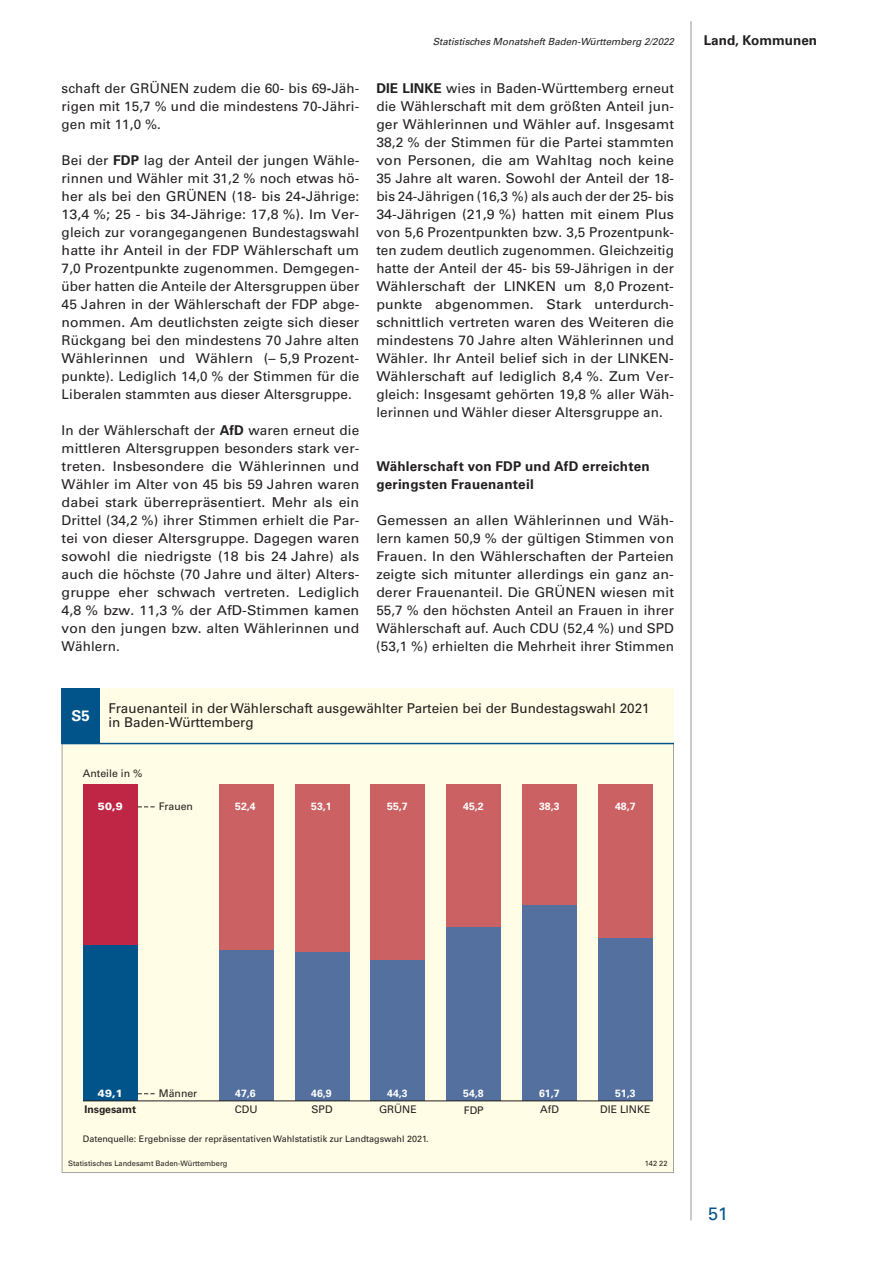
<style>
.page{position:relative;width:893px;height:1263px;background:#fff}
.page>*{position:absolute;margin:0;border:0;box-sizing:border-box;transform-origin:0 0}
.t1{font:18px "Univers";color:#01548a}
.t2{font:700 15px "Univers";color:#fff}
.Fließtext{font:13.5px/18px "Univers";letter-spacing:.005em;color:#231f20;text-align:justify}
.Fließtext-2{font:13.5px/18px "Univers";letter-spacing:.005em;color:#231f20;text-align:justify;scale:1.05 1}
.Kapitelzwischenübers{font:700 13.5px/18px "Univers";letter-spacing:.015em;color:#231f20}
.t3{font:700 10.5px "Univers";color:#fff}
.t4{font:10.5px "Univers";color:#231f20}
.t5{font:700 10.5px "Univers";color:#231f20}
.t6{font:900 10.5px "Univers";color:#fff}
.t7{font:italic 9.75px "Univers";color:#231f20}
.t8{font:9px "Univers";color:#231f20}
.t9{font:7.5px "Univers";color:#231f20}
.s1{font-weight:700}
</style>
<div class="page">
<hr style="left:691px;top:21px;width:1px;height:1199px;background:#939598">
<div style="left:62px;top:688px;width:612px;height:485px;background:#fffde5"></div>
<div style="left:62px;top:688px;width:38px;height:55px;background:#01548a"></div>
<svg style="left:62px;top:744px;width:612px;height:429px"></svg>
<div style="left:83px;top:784px;width:55px;height:161px;background:#bf2645"></div>
<div style="left:83px;top:945px;width:55px;height:156px;background:#01548a"></div>
<div style="left:219px;top:784px;width:55px;height:166px;background:#cc6163"></div>
<div style="left:219px;top:950px;width:55px;height:151px;background:#54709e"></div>
<div style="left:295px;top:784px;width:54px;height:168px;background:#cc6163"></div>
<div style="left:295px;top:952px;width:54px;height:149px;background:#54709e"></div>
<div style="left:371px;top:784px;width:54px;height:176px;background:#cc6163"></div>
<div style="left:371px;top:960px;width:54px;height:141px;background:#54709e"></div>
<div style="left:446px;top:784px;width:55px;height:143px;background:#cc6163"></div>
<div style="left:446px;top:927px;width:55px;height:174px;background:#54709e"></div>
<div style="left:522px;top:784px;width:55px;height:121px;background:#cc6163"></div>
<div style="left:522px;top:905px;width:55px;height:196px;background:#54709e"></div>
<div style="left:598px;top:784px;width:55px;height:154px;background:#cc6163"></div>
<div style="left:598px;top:938px;width:55px;height:163px;background:#54709e"></div>
<hr style="left:83px;top:1100px;width:570px;height:1px;background:#231f20">
<hr style="left:62px;top:743px;width:612px;height:1px;background:#01548a">
<svg style="left:138px;top:807px;width:17px;height:1px"></svg>
<svg style="left:138px;top:1093px;width:17px;height:1px"></svg>
<p class="Fließtext" style="left:62px;top:79px;width:299px">schaft der GRÜNEN zudem die 60- bis 69<span class="s1">-</span>Jäh&shy;rigen mit 15,7 % und die mindestens 70-Jähri&shy;gen mit 11,0 %.</p>
<p class="Fließtext" style="left:62px;top:151px;width:299px">Bei der <span class="s1">FDP</span> lag der Anteil der jungen Wähle&shy;rinnen und Wähler mit 31,2 % noch etwas hö&shy;her als bei den GRÜNEN (18- bis 24<span class="s1">-</span>Jährige:<br>13,4 %; 25 - bis 34-Jährige: 17,8 %). Im Ver&shy;gleich zur vorangegangenen Bundestagswahl hatte ihr Anteil in der FDP Wählerschaft um 7,0 Prozentpunkte zugenommen. Demgegen&shy;über hatten die Anteile der Altersgruppen über 45 Jahren in der Wählerschaft der FDP abge&shy;nommen. Am deutlichsten zeigte sich dieser Rückgang bei den mindestens 70 Jahre alten Wählerinnen und Wählern (– 5,9 Prozent&shy;punkte). Lediglich 14,0 % der Stimmen für die Liberalen stammten aus dieser Altersgruppe.</p>
<p class="Fließtext" style="left:62px;top:421px;width:299px">In der Wählerschaft der <span class="s1">AfD</span> waren erneut die mittleren Altersgruppen besonders stark ver&shy;treten. Insbesondere die Wählerinnen und Wähler im Alter von 45 bis 59 Jahren waren dabei stark überrepräsentiert. Mehr als ein Drittel (34,2 %) ihrer Stimmen erhielt die Par&shy;tei von dieser Altersgruppe. Dagegen waren sowohl die niedrigste (18 bis 24 Jahre) als auch die höchste (70 Jahre und älter) Alters&shy;gruppe eher schwach vertreten. Lediglich 4,8 % bzw. 11,3 % der AfD-Stimmen kamen von den jungen bzw. alten Wählerinnen und Wählern.</p>
<p class="t7" style="left:433px;top:35px;width:243px">Statistisches Monatsheft Baden-Württemberg 2/2022</p>
<p class="Kapitelzwischenübers" style="left:704px;top:31px;width:115px">Land, Kommunen</p>
<p class="Fließtext" style="left:376px;top:79px;width:299px"><span class="s1">DIE LINKE</span> wies in Baden-Württemberg erneut die Wählerschaft mit dem größten Anteil jun&shy;ger Wählerinnen und Wähler auf. Insgesamt 38,2 % der Stimmen für die Partei stammten von Personen, die am Wahltag noch keine 35 Jahre alt waren. Sowohl der Anteil der 18- bis 24-Jährigen (16,3 %) als auch der der 25- bis 34-Jährigen (21,9 %) hatten mit einem Plus von 5,6 Prozentpunkten bzw. 3,5 Prozentpunk&shy;ten zudem deutlich zugenommen. Gleichzeitig hatte der Anteil der 45- bis 59-Jährigen in der Wählerschaft der LINKEN um 8,0 Prozent&shy;punkte abgenommen. Stark unterdurch&shy;schnittlich vertreten waren des Weiteren die mindestens 70 Jahre alten Wählerinnen und Wähler. Ihr Anteil belief sich in der LINKEN-Wählerschaft auf lediglich 8,4 %. Zum Ver&shy;gleich: Insgesamt gehörten 19,8 % aller Wäh&shy;lerinnen und Wähler dieser Altersgruppe an.</p>
<p class="Kapitelzwischenübers" style="left:376px;top:457px;width:275px">Wählerschaft von FDP und AfD erreichten geringsten Frauenanteil</p>
<p class="Fließtext-2" style="left:376px;top:511px;width:285px">Gemessen an allen Wählerinnen und Wäh&shy;lern kamen 50,9 % der gültigen Stimmen von Frauen. In den Wählerschaften der Parteien zeigte sich mitunter allerdings ein ganz an&shy;derer Frauenanteil. Die GRÜNEN wiesen mit 55,7 % den höchsten Anteil an Frauen in ihrer Wählerschaft auf. Auch CDU (52,4 %) und SPD (53,1 %) erhielten die Mehrheit ihrer Stimmen</p>
<p class="t2" style="left:72px;top:706px;width:20px">S5</p>
<p class="Fließtext" style="left:108px;top:701px;width:543px;line-height:14.2px">Frauenanteil in der Wählerschaft ausgewählter Parteien bei der Bundestagswahl 2021 in Baden-Württemberg</p>
<p class="t4" style="left:83px;top:767px;width:61px">Anteile in %</p>
<p class="t6" style="left:98px;top:799px;width:26px">50,9</p>
<p class="t4" style="left:159px;top:800px;width:36px">Frauen</p>
<p class="t3" style="left:615px;top:800px;width:22px">48,7</p>
<p class="t3" style="left:539px;top:800px;width:22px">38,3</p>
<p class="t3" style="left:235px;top:800px;width:22px">52,4</p>
<p class="t3" style="left:311px;top:800px;width:22px">53,1</p>
<p class="t3" style="left:463px;top:800px;width:22px">45,2</p>
<p class="t3" style="left:387px;top:800px;width:22px">55,7</p>
<p class="t6" style="left:98px;top:1086px;width:26px">49,1</p>
<p class="t4" style="left:159px;top:1087px;width:40px">Männer</p>
<p class="t3" style="left:235px;top:1087px;width:22px">47,6</p>
<p class="t3" style="left:311px;top:1087px;width:22px">46,9</p>
<p class="t3" style="left:387px;top:1087px;width:22px">44,3</p>
<p class="t3" style="left:463px;top:1087px;width:22px">54,8</p>
<p class="t3" style="left:539px;top:1087px;width:22px">61,7</p>
<p class="t3" style="left:615px;top:1087px;width:22px">51,3</p>
<p class="t5" style="left:84px;top:1103px;width:53px">Insgesamt</p>
<p class="t4" style="left:235px;top:1103px;width:24px">CDU</p>
<p class="t4" style="left:312px;top:1103px;width:22px">SPD</p>
<p class="t4" style="left:379px;top:1103px;width:39px">GRÜNE</p>
<p class="t4" style="left:464px;top:1103px;width:21px">FDP</p>
<p class="t4" style="left:540px;top:1103px;width:20px">AfD</p>
<p class="t4" style="left:600px;top:1103px;width:52px">DIE LINKE</p>
<p class="t8" style="left:83px;top:1134px;width:347px">Datenquelle: Ergebnisse der repräsentativen Wahlstatistik zur Landtagswahl 2021.</p>
<p class="t9" style="left:68px;top:1159px;width:161px">Statistisches Landesamt Baden-Württemberg</p>
<p class="t9" style="left:645px;top:1159px;width:24px">142 22</p>
<h1 class="t1" style="left:708px;top:1203px;width:22px">51</h1>
</div>
